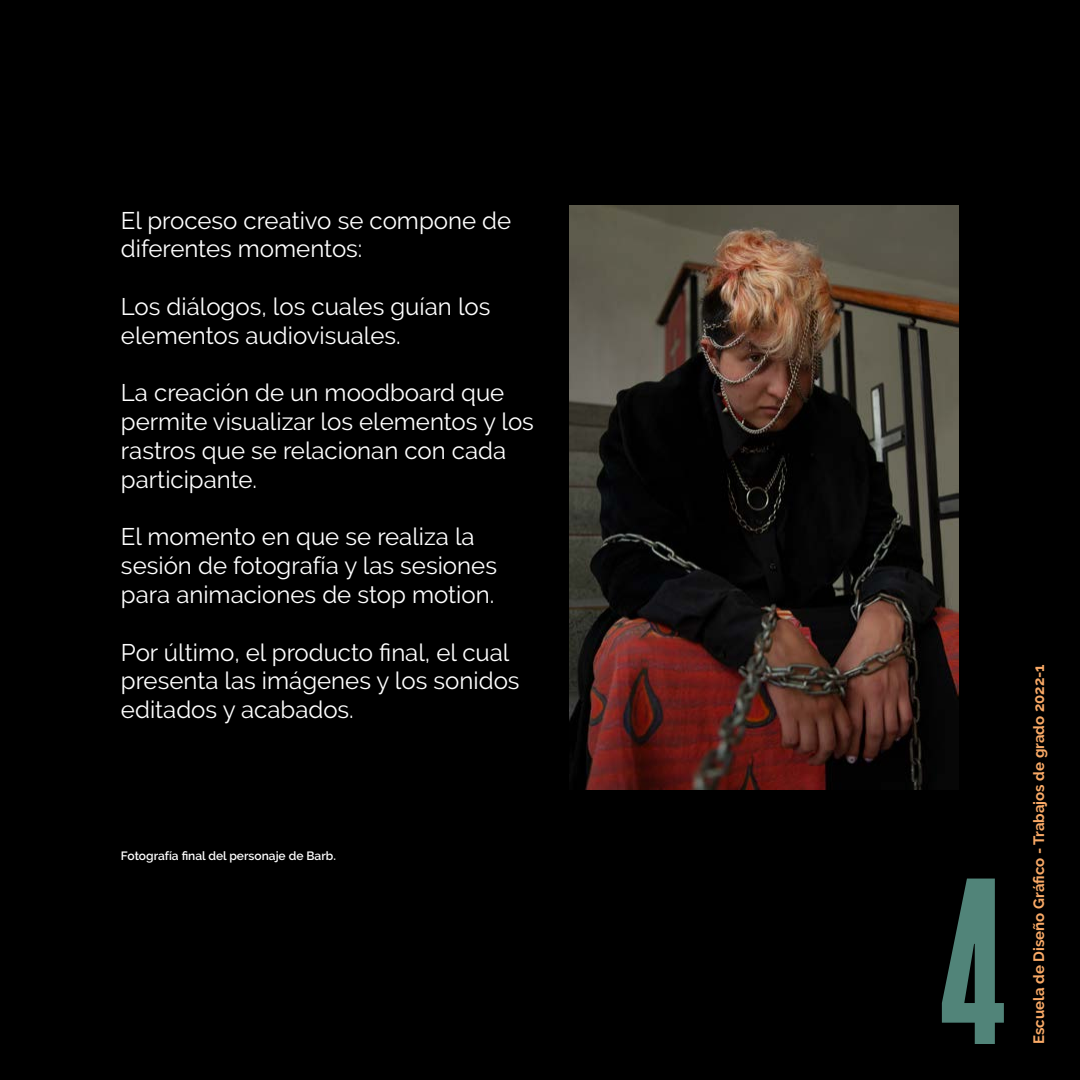
<style>
.page{position:relative;width:1080px;height:1080px;background:#000}
.page>*{position:absolute;margin:0;border:0;box-sizing:border-box;transform-origin:0 0}
.t1{font:900 236.7px "Morganite";color:#518479}
.t2{font:24px/28.8px "Raleway";color:#fff}
.t3{font:700 15px "Raleway";color:#faaa67}
.t4{font:600 12px "Raleway";color:#fff}
</style>
<div class="page">
<img style="left:570px;top:206px;width:389px;height:583px">
<p class="t2" style="left:121px;top:206px;width:392px">El proceso creativo se compone de diferentes momentos:</p>
<p class="t2" style="left:121px;top:292px;width:371px">Los diálogos, los cuales guían los elementos audiovisuales.</p>
<p class="t2" style="left:121px;top:378px;width:415px">La creación de un moodboard que permite visualizar los elementos y los rastros que se relacionan con cada participante.</p>
<p class="t2" style="left:121px;top:522px;width:378px">El momento en que se realiza la sesión de fotografía y las sesiones para animaciones de stop motion.</p>
<p class="t2" style="left:121px;top:638px;width:400px">Por último, el producto final, el cual presenta las imágenes y los sonidos editados y acabados.</p>
<p class="t4" style="left:121px;top:848px;width:216px">Fotografía final del personaje de Barb.</p>
<h1 class="t1" style="left:934px;top:839px;width:69px">4</h1>
<p class="t3" style="left:1030px;top:1044px;width:381px;rotate:-90deg">Escuela de Diseño Gráfico - Trabajos de grado 2022-1</p>
</div>
